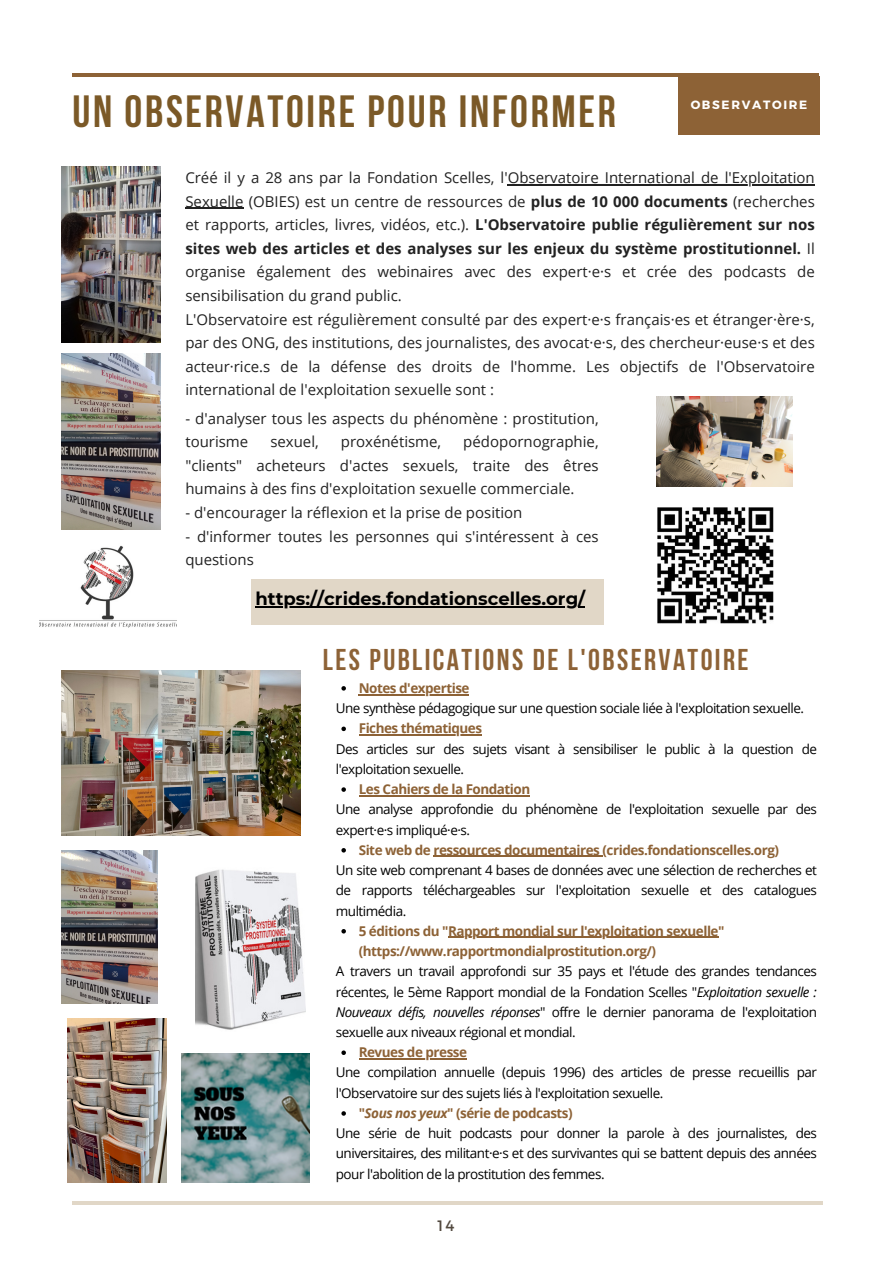
<style>
.page{position:relative;width:893px;height:1264px;background:#fff}
.page>*{position:absolute;margin:0;border:0;box-sizing:border-box;transform-origin:0 0}
.t1{font:700 45px "Bebas Neue";letter-spacing:.06em;color:#7b5927}
.t2{font:700 30px "Bebas Neue";letter-spacing:.08em;color:#8d6236}
.t3{font:700 18px "Montserrat";color:#000}
.t4{font:15px/23.5px "Open Sans";color:#222;text-align:justify}
.t5{font:15px "Montserrat";color:#52493f}
.t6{font:13.5px/20.2px "Open Sans";letter-spacing:-.035em;color:#000}
.t7{font:700 13.5px/20.2px "Open Sans";letter-spacing:-.035em;color:#8d6236}
.t8{font:700 12px "Montserrat";letter-spacing:.14em;color:#fff}
.s1{font-weight:700}
.s2{font-style:italic}
</style>
<div class="page">
<img style="left:40px;top:545px;width:137px;height:82px">
<img style="left:656px;top:396px;width:136px;height:90px">
<img style="left:62px;top:167px;width:99px;height:175px">
<img style="left:181px;top:1053px;width:128px;height:129px">
<img style="left:62px;top:670px;width:238px;height:165px">
<img style="left:62px;top:353px;width:99px;height:176px">
<img style="left:196px;top:869px;width:110px;height:161px">
<div style="left:251px;top:579px;width:352px;height:46px;background:#e1d7c7"></div>
<img style="left:67px;top:1018px;width:99px;height:164px">
<img style="left:62px;top:850px;width:95px;height:153px">
<hr style="left:72px;top:73px;width:747px;height:4px;background:#8d6236">
<div style="left:678px;top:77px;width:141px;height:57px;background:#8d6236"></div>
<hr style="left:72px;top:1201px;width:750px;height:3px;background:#e1d7c7">
<img style="left:657px;top:507px;width:116px;height:116px">
<hr style="left:507px;top:184px;width:307px;height:1px;background:#222">
<hr style="left:185px;top:208px;width:58px;height:1px;background:#222">
<svg style="left:341px;top:686px;width:5px;height:4px"></svg>
<hr style="left:359px;top:694px;width:37px;height:1px;background:#8d6236">
<hr style="left:399px;top:694px;width:70px;height:1px;background:#8d6236">
<svg style="left:341px;top:726px;width:5px;height:5px"></svg>
<hr style="left:359px;top:734px;width:122px;height:1px;background:#8d6236">
<svg style="left:341px;top:787px;width:5px;height:4px"></svg>
<svg style="left:359px;top:795px;width:23px;height:1px"></svg>
<hr style="left:382px;top:795px;width:148px;height:1px;background:#8d6236">
<svg style="left:341px;top:848px;width:5px;height:4px"></svg>
<hr style="left:433px;top:856px;width:166px;height:1px;background:#8d6236">
<svg style="left:341px;top:929px;width:5px;height:4px"></svg>
<hr style="left:448px;top:936px;width:270px;height:2px;background:#8d6236">
<svg style="left:341px;top:1050px;width:5px;height:4px"></svg>
<hr style="left:359px;top:1058px;width:107px;height:1px;background:#8d6236">
<svg style="left:341px;top:1111px;width:5px;height:4px"></svg>
<hr style="left:255px;top:606px;width:330px;height:1px;background:#000">
<p class="t1" style="left:72px;top:93px;width:545px">UN OBSERVATOIRE POUR INFORMER</p>
<p class="t8" style="left:690px;top:97px;width:118px">OBSERVATOIRE</p>
<p class="t4" style="left:185px;top:165px;width:631px">Créé il y a 28 ans par la Fondation Scelles, l'Observatoire International de l'Exploitation Sexuelle (OBIES) est un centre de ressources de <span class="s1">plus de 10 000 documents</span> (recherches et rapports, articles, livres, vidéos, etc.). <span class="s1">L'Observatoire publie régulièrement sur nos sites web des articles et des analyses sur les enjeux du système prostitutionnel.</span> Il organise également des webinaires avec des expert·e·s et crée des podcasts de sensibilisation du grand public.</p>
<p class="t4" style="left:185px;top:307px;width:631px">L'Observatoire est régulièrement consulté par des expert·e·s français·es et étranger·ère·s, par des ONG, des institutions, des journalistes, des avocat·e·s, des chercheur·euse·s et des acteur·rice.s de la défense des droits de l'homme. Les objectifs de l'Observatoire international de l'exploitation sexuelle sont :</p>
<p class="t4" style="left:185px;top:406px;width:415px">- d'analyser tous les aspects du phénomène : prostitution, tourisme</p>
<p class="t4" style="left:185px;top:429px;width:415px;text-indent:278px">pédopornographie, "clients" acheteurs d'actes sexuels, traite des êtres humains à des fins d'exploitation sexuelle commerciale.</p>
<p class="t4" style="left:185px;top:500px;width:338px">- d'encourager la réflexion et la prise de position</p>
<p class="t4" style="left:185px;top:524px;width:415px">- d'informer toutes les personnes qui s'intéressent à ces questions</p>
<p class="t3" style="left:255px;top:588px;width:331px">https://crides.fondationscelles.org/</p>
<p class="t4" style="left:270px;top:429px;width:50px">sexuel,</p>
<p class="t4" style="left:341px;top:429px;width:102px">proxénétisme,</p>
<p class="t2" style="left:323px;top:647px;width:427px">LES PUBLICATIONS DE L'OBSERVATOIRE</p>
<p class="t7" style="left:359px;top:677px;width:112px">Notes d'expertise</p>
<p class="t7" style="left:359px;top:718px;width:125px">Fiches thématiques</p>
<p class="t6" style="left:336px;top:697px;width:469px">Une synthèse pédagogique sur une question sociale liée à l'exploitation sexuelle.</p>
<p class="t6" style="left:336px;top:738px;width:482px">Des articles sur des sujets visant à sensibiliser le public à la question de l'exploitation sexuelle.</p>
<p class="t6" style="left:336px;top:799px;width:482px">Une analyse approfondie du phénomène de l'exploitation sexuelle par des expert·e·s impliqué·e·s.</p>
<p class="t6" style="left:336px;top:859px;width:482px;text-align:justify">Un site web comprenant 4 bases de données avec une sélection de recherches et de rapports téléchargeables sur l'exploitation sexuelle et des catalogues multimédia.</p>
<p class="t7" style="left:359px;top:778px;width:173px">Les Cahiers de la Fondation</p>
<p class="t7" style="left:359px;top:839px;width:422px">Site web de ressources documentaires (crides.fondationscelles.org)</p>
<p class="t7" style="left:359px;top:920px;width:367px">5 éditions du "Rapport mondial sur l'exploitation sexuelle" (https://www.rapportmondialprostitution.org/)</p>
<p class="t6" style="left:336px;top:960px;width:482px;text-align:justify">A travers un travail approfondi sur 35 pays et l'étude des grandes tendances récentes, le 5ème Rapport mondial de la Fondation Scelles "<span class="s2">Exploitation sexuelle :<br>Nouveaux défis, nouvelles réponses</span>" offre le dernier panorama de l'exploitation sexuelle aux niveaux régional et mondial.</p>
<p class="t6" style="left:336px;top:1062px;width:482px">Une compilation annuelle (depuis 1996) des articles de presse recueillis par l'Observatoire sur des sujets liés à l'exploitation sexuelle.</p>
<p class="t6" style="left:336px;top:1122px;width:482px;text-align:justify">Une série de huit podcasts pour donner la parole à des journalistes, des universitaires, des militant·e·s et des survivantes qui se battent depuis des années pour l'abolition de la prostitution des femmes.</p>
<p class="t7" style="left:359px;top:1041px;width:110px">Revues de presse</p>
<p class="t7" style="left:359px;top:1102px;width:215px">"<span class="s2">Sous nos yeux</span>" (série de podcasts)</p>
<p class="t5" style="left:437px;top:1215px;width:18px">14</p>
</div>
